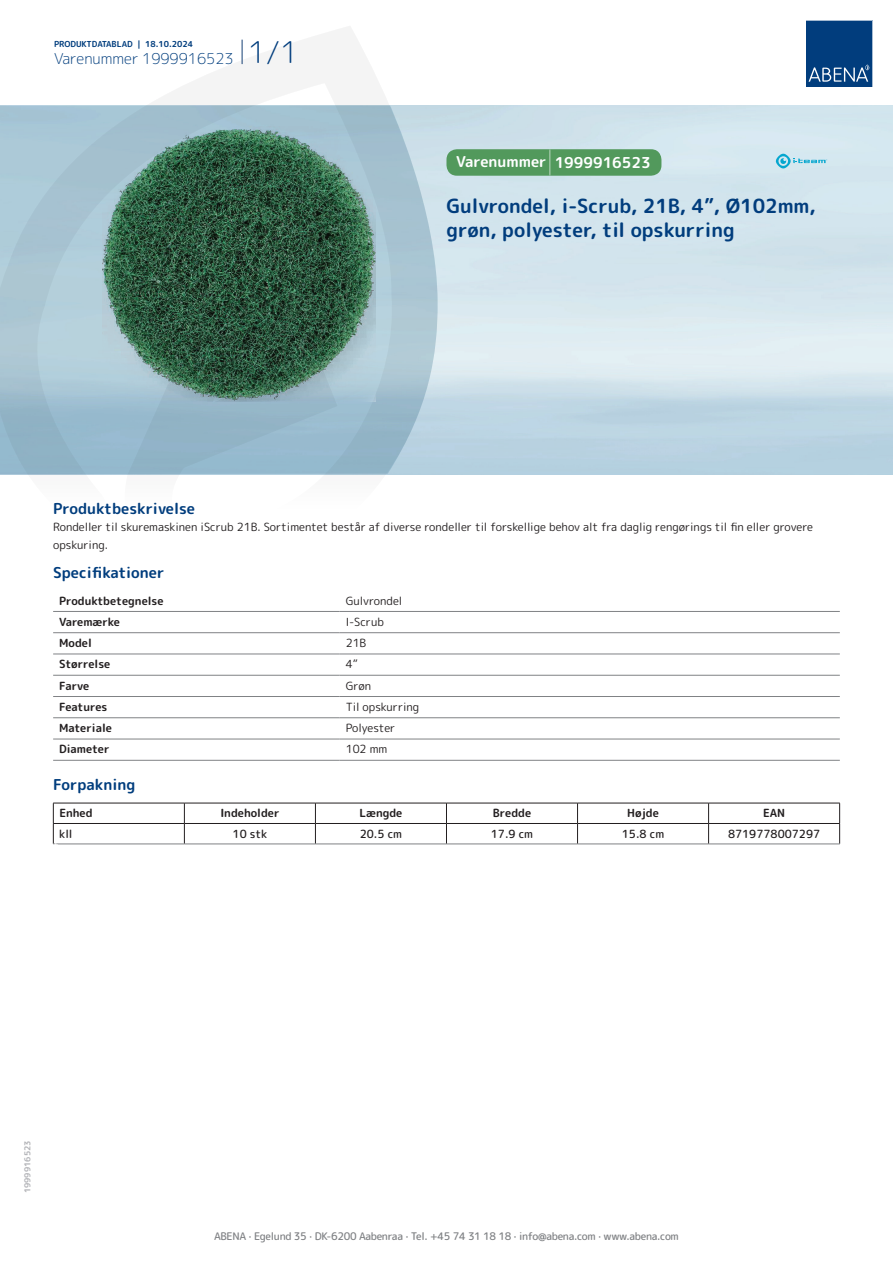
<style>
.page{position:relative;width:893px;height:1263px;background:#fff}
.page>*{position:absolute;margin:0;border:0;box-sizing:border-box;transform-origin:0 0}
.t1{font:700 19.5px/24px "Rounded Mplus 1 c";color:#013d7d}
.t2{font:700 15px "Rounded Mplus 1 c";color:#013d7d}
.t3{font:300 15px "Rounded Mplus 1 c";color:#013d7d}
.t4{font:700 15px "Rounded Mplus 1 c";color:#fff}
.t5{font:11.25px/18px "Rounded Mplus 1 c";color:#231f20}
.t6{font:700 11.25px "Rounded Mplus 1 c";color:#231f20}
.t7{font:500 11.25px "Rounded Mplus 1 c";color:#231f20}
.t8{font:500 10.5px "Rounded Mplus 1 c";letter-spacing:-.03em;color:#808285}
.t9{font:700 10.5px "Rounded Mplus 1 c";color:#fff}
.t10{font:700 8.25px "Rounded Mplus 1 c";color:#013d7d}
.t11{font:700 8.25px "Rounded Mplus 1 c";color:#b2b3b7}
.s1{font-size:30px}
.s2{font-size:25.5px}
</style>
<div class="page">
<svg style="left:0;top:26px;width:439px;height:449px"></svg>
<svg style="left:0;top:106px;width:438px;height:368px;background:#a4c2d1"></svg>
<svg style="left:242px;top:40px;width:1px;height:24px"></svg>
<svg style="left:806px;top:20px;width:67px;height:67px;background:#144b86"></svg>
<img style="left:103px;top:127px;width:272px;height:275px">
<hr style="left:53px;top:611px;width:287px;height:1px;background:#808285">
<hr style="left:340px;top:611px;width:500px;height:1px;background:#808285">
<hr style="left:53px;top:632px;width:287px;height:1px;background:#808285">
<hr style="left:340px;top:632px;width:500px;height:1px;background:#808285">
<hr style="left:53px;top:654px;width:287px;height:1px;background:#808285">
<hr style="left:340px;top:654px;width:500px;height:1px;background:#808285">
<hr style="left:53px;top:675px;width:287px;height:1px;background:#808285">
<hr style="left:340px;top:675px;width:500px;height:1px;background:#808285">
<hr style="left:53px;top:696px;width:287px;height:1px;background:#808285">
<hr style="left:340px;top:696px;width:500px;height:1px;background:#808285">
<hr style="left:53px;top:717px;width:287px;height:1px;background:#808285">
<hr style="left:340px;top:717px;width:500px;height:1px;background:#808285">
<hr style="left:53px;top:739px;width:287px;height:1px;background:#808285">
<hr style="left:340px;top:739px;width:500px;height:1px;background:#808285">
<hr style="left:53px;top:760px;width:287px;height:1px;background:#808285">
<hr style="left:340px;top:760px;width:500px;height:1px;background:#808285">
<hr style="left:53px;top:803px;width:131px;height:1px;background:#231f20">
<hr style="left:184px;top:803px;width:131px;height:1px;background:#231f20">
<hr style="left:315px;top:803px;width:131px;height:1px;background:#231f20">
<hr style="left:446px;top:803px;width:131px;height:1px;background:#231f20">
<hr style="left:577px;top:803px;width:132px;height:1px;background:#231f20">
<hr style="left:709px;top:803px;width:131px;height:1px;background:#231f20">
<hr style="left:53px;top:823px;width:131px;height:1px;background:#231f20">
<svg style="left:53px;top:803px;width:1px;height:41px"></svg>
<hr style="left:184px;top:823px;width:131px;height:1px;background:#231f20">
<svg style="left:184px;top:803px;width:1px;height:41px"></svg>
<hr style="left:315px;top:823px;width:131px;height:1px;background:#231f20">
<svg style="left:315px;top:803px;width:1px;height:41px"></svg>
<hr style="left:446px;top:823px;width:131px;height:1px;background:#231f20">
<svg style="left:446px;top:803px;width:1px;height:41px"></svg>
<hr style="left:577px;top:823px;width:132px;height:1px;background:#231f20">
<svg style="left:577px;top:803px;width:1px;height:41px"></svg>
<hr style="left:709px;top:823px;width:131px;height:1px;background:#231f20">
<svg style="left:708px;top:803px;width:1px;height:41px"></svg>
<svg style="left:839px;top:803px;width:1px;height:41px"></svg>
<hr style="left:53px;top:844px;width:131px;height:1px;background:#808285">
<hr style="left:184px;top:844px;width:131px;height:1px;background:#808285">
<hr style="left:315px;top:844px;width:131px;height:1px;background:#808285">
<hr style="left:446px;top:844px;width:131px;height:1px;background:#808285">
<hr style="left:577px;top:844px;width:132px;height:1px;background:#808285">
<hr style="left:709px;top:844px;width:131px;height:1px;background:#808285">
<div style="left:446px;top:149px;width:215px;height:27px;background:#52995c;border-radius:10px"></div>
<svg style="left:776px;top:154px;width:51px;height:14px"></svg>
<p class="t10" style="left:54px;top:38px;width:141px">PRODUKTDATABLAD | 18.10.2024</p>
<h2 class="t3" style="left:54px;top:48px;width:246px">Varenummer 1999916523 <span class="s1">1/1</span></h2>
<h2 class="t4" style="left:456px;top:152px;width:196px">Varenummer <span class="s2">|</span> 1999916523</h2>
<h1 class="t1" style="left:446px;top:194px;width:371px">Gulvrondel, i-Scrub, 21B, 4”, Ø102mm, grøn, polyester, til opskurring</h1>
<h2 class="t2" style="left:53px;top:498px;width:143px">Produktbeskrivelse</h2>
<p class="t5" style="left:53px;top:517px;width:761px">Rondeller til skuremaskinen iScrub 21B. Sortimentet består af diverse rondeller til forskellige behov alt fra daglig rengørings til fin eller grovere opskuring.</p>
<h2 class="t2" style="left:53px;top:562px;width:113px">Specifikationer</h2>
<p class="t6" style="left:59px;top:592px;width:106px">Produktbetegnelse</p>
<p class="t5" style="left:346px;top:591px;width:58px">Gulvrondel</p>
<p class="t6" style="left:59px;top:614px;width:62px">Varemærke</p>
<p class="t5" style="left:346px;top:613px;width:40px">I-Scrub</p>
<p class="t6" style="left:59px;top:635px;width:34px">Model</p>
<p class="t5" style="left:346px;top:634px;width:22px">21B</p>
<p class="t6" style="left:59px;top:656px;width:53px">Størrelse</p>
<p class="t5" style="left:346px;top:655px;width:13px">4”</p>
<p class="t6" style="left:59px;top:678px;width:32px">Farve</p>
<p class="t5" style="left:346px;top:676px;width:27px">Grøn</p>
<p class="t6" style="left:59px;top:699px;width:50px">Features</p>
<p class="t5" style="left:346px;top:698px;width:75px">Til opskurring</p>
<p class="t6" style="left:59px;top:720px;width:54px">Materiale</p>
<p class="t5" style="left:346px;top:719px;width:51px">Polyester</p>
<p class="t6" style="left:59px;top:741px;width:52px">Diameter</p>
<p class="t5" style="left:346px;top:740px;width:43px">102 mm</p>
<h2 class="t2" style="left:53px;top:774px;width:84px">Forpakning</h2>
<p class="t6" style="left:59px;top:805px;width:35px">Enhed</p>
<p class="t6" style="left:220px;top:805px;width:61px">Indeholder</p>
<p class="t6" style="left:359px;top:805px;width:44px">Længde</p>
<p class="t6" style="left:493px;top:805px;width:40px">Bredde</p>
<p class="t6" style="left:627px;top:805px;width:33px">Højde</p>
<p class="t6" style="left:763px;top:805px;width:24px">EAN</p>
<p class="t7" style="left:59px;top:826px;width:15px">kll</p>
<p class="t7" style="left:233px;top:826px;width:36px">10 stk</p>
<p class="t7" style="left:360px;top:826px;width:44px">20.5 cm</p>
<p class="t7" style="left:491px;top:826px;width:44px">17.9 cm</p>
<p class="t7" style="left:622px;top:826px;width:44px">15.8 cm</p>
<p class="t7" style="left:728px;top:826px;width:94px">8719778007297</p>
<p class="t9" style="left:53px;top:839px;width:7px">*</p>
<p class="t11" style="left:22px;top:1193px;width:54px;rotate:-90deg">1999916523</p>
<p class="t8" style="left:214px;top:1229px;width:466px">ABENA · Egelund 35 · DK-6200 Aabenraa · Tel. +45 74 31 18 18 · info@abena.com · www.abena.com</p>
</div>
